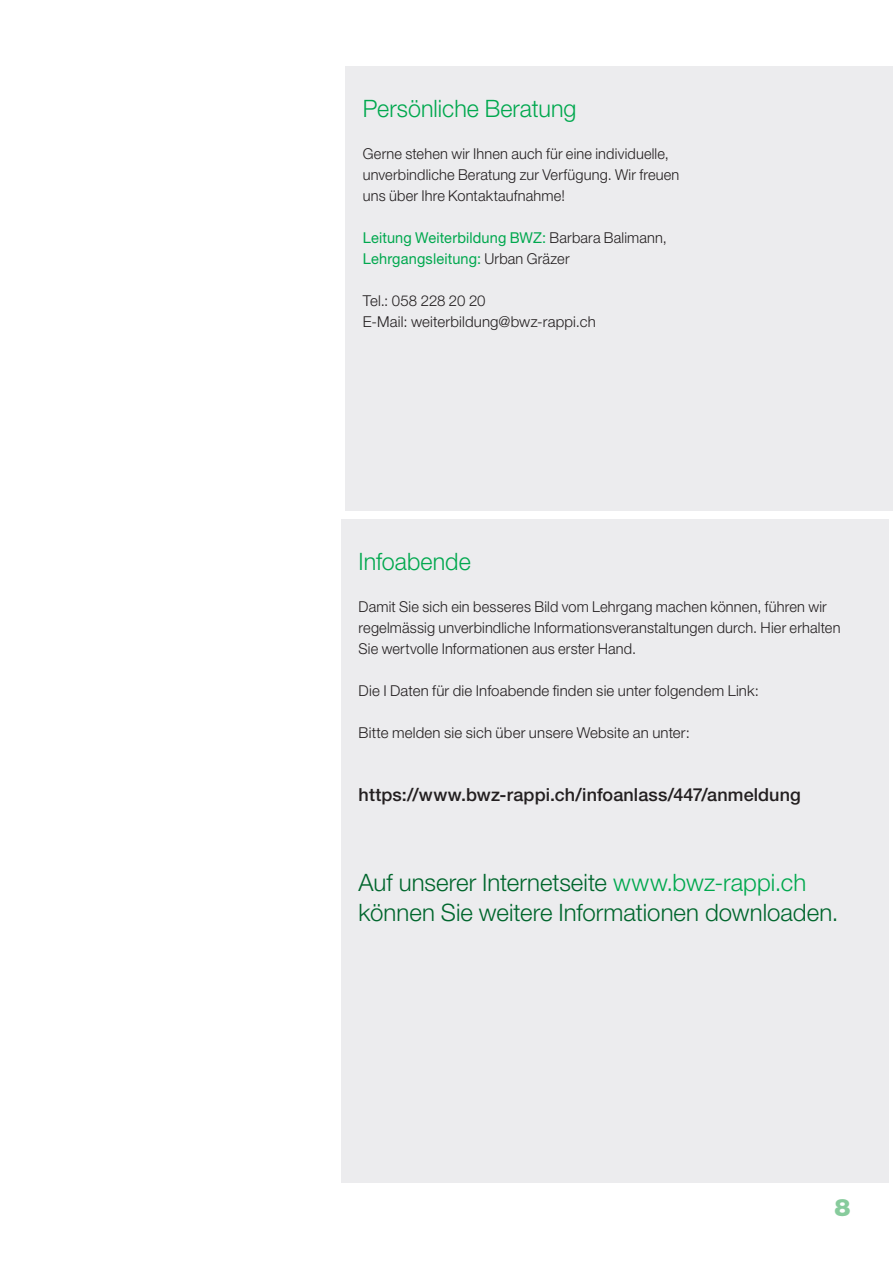
<style>
.page{position:relative;width:893px;height:1263px;background:#fff}
.page>*{position:absolute;margin:0;border:0;box-sizing:border-box;transform-origin:0 0}
.Titel_2{font:300 24px/30px "Helvetica Neue LT Std";color:#00662d}
.Titel_2-2{font:300 24px "Helvetica Neue LT Std";color:#00a84e}
.t1{font:900 24px "Helvetica Neue LT Std";color:#87cb9c}
.Lauftext{font:500 18px "Helvetica Neue LT Std";letter-spacing:.005em;color:#231f20}
.Lauftext-2{font:300 15px/21px "Helvetica Neue LT Std";letter-spacing:.01em;color:#231f20}
.Lauftext-3{font:15px "Helvetica Neue LT Std";letter-spacing:.01em;color:#00a84e}
.s1{font-weight:300;color:#231f20}
.s2{color:#00a84e}
</style>
<div class="page">
<div style="left:346px;top:66px;width:547px;height:444px;background:#ececee"></div>
<div style="left:342px;top:519px;width:547px;height:663px;background:#ececee"></div>
<p class="Titel_2-2" style="left:363px;top:94px;width:215px">Persönliche Beratung</p>
<p class="Lauftext-2" style="left:363px;top:143px;width:318px">Gerne stehen wir Ihnen auch für eine individuelle, unverbindliche Beratung zur Verfügung. Wir freuen uns über Ihre Kontaktaufnahme!</p>
<p class="Lauftext-3" style="left:363px;top:229px;width:306px">Leitung Weiterbildung BWZ: <span class="s1">Barbara Balimann,</span></p>
<p class="Lauftext-3" style="left:363px;top:250px;width:208px">Lehrgangsleitung: <span class="s1">Urban Gräzer</span></p>
<p class="Lauftext-2" style="left:363px;top:290px;width:124px">Tel.: 058 228 20 20</p>
<p class="Lauftext-2" style="left:363px;top:311px;width:234px">E-Mail: weiterbildung@bwz-rappi.ch</p>
<p class="Titel_2-2" style="left:359px;top:547px;width:114px">Infoabende</p>
<p class="Lauftext-2" style="left:359px;top:596px;width:483px">Damit Sie sich ein besseres Bild vom Lehrgang machen können, führen wir regelmässig unverbindliche Informationsveranstaltungen durch. Hier erhalten<br>Sie wertvolle Informationen aus erster Hand.</p>
<p class="Lauftext-2" style="left:359px;top:680px;width:402px">Die I Daten für die Infoabende finden sie unter folgendem Link:</p>
<p class="Lauftext-2" style="left:359px;top:722px;width:333px">Bitte melden sie sich über unsere Website an unter:</p>
<p class="Lauftext" style="left:359px;top:784px;width:444px">https://www.bwz-rappi.ch/infoanlass/447/anmeldung</p>
<p class="Titel_2" style="left:359px;top:867px;width:481px">Auf unserer Internetseite <span class="s2">www.bwz-rappi.ch </span>können Sie weitere Informationen downloaden.</p>
<h1 class="t1" style="left:834px;top:1193px;width:18px">8</h1>
</div>
